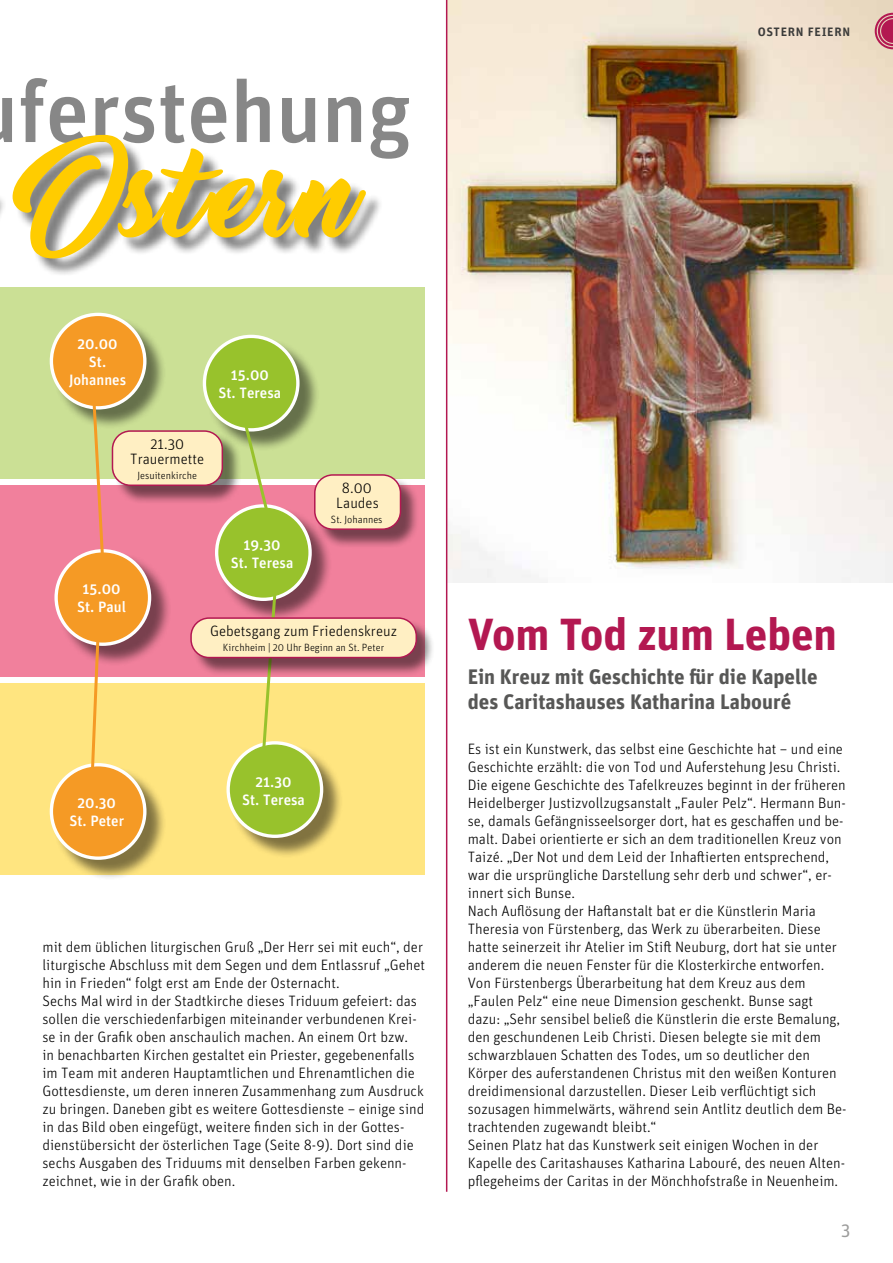
<style>
.page{position:relative;width:893px;height:1263px;background:#fff}
.page>*{position:absolute;margin:0;border:0;box-sizing:border-box;transform-origin:0 0}
.t1{font:99px "Thinking Of Betty";color:#fc0}
.t2{font:500 87px "Unit OT";color:#878787}
.t3{font:700 45px "Unit OT";color:#b31851}
.t4{font:700 21px/25.2px "Unit OT";color:#575756}
.t5{font:18px "Unit OT";color:#9d9d9c}
.t6{font:300 15px/18px "Unit OT";color:#000;text-align:center}
.t7{font:500 15px/18px "Unit OT";color:#fff;text-align:center}
.t8{font:500 15px "Unit OT";color:#3c3c3b}
.t9{font:300 10.5px "Unit OT";color:#000}
</style>
<div class="page">
<div style="left:0;top:287px;width:425px;height:192px;background:#cbe095"></div>
<div style="left:0;top:485px;width:425px;height:192px;background:#f1809c"></div>
<div style="left:0;top:683px;width:425px;height:192px;background:#ffe580"></div>
<div style="left:218px;top:507px;width:114px;height:115px;background:#000;opacity:.5"></div>
<div style="left:217px;top:506px;width:93px;height:93px;background:#98c22c;border-radius:50%"></div>
<div style="left:215px;top:504px;width:97px;height:97px;border:3px solid #fff;border-radius:50%"></div>
<div style="left:57px;top:552px;width:115px;height:114px;background:#000;opacity:.5"></div>
<div style="left:56px;top:551px;width:94px;height:93px;background:#f59a25;border-radius:50%"></div>
<div style="left:54px;top:549px;width:97px;height:97px;border:3px solid #fff;border-radius:50%"></div>
<div style="left:206px;top:338px;width:114px;height:114px;background:#000;opacity:.5"></div>
<div style="left:204px;top:336px;width:94px;height:94px;background:#98c22c;border-radius:50%"></div>
<div style="left:203px;top:335px;width:97px;height:96px;border:3px solid #fff;border-radius:50%"></div>
<div style="left:53px;top:316px;width:114px;height:114px;background:#000;opacity:.5"></div>
<div style="left:51px;top:314px;width:94px;height:94px;background:#f59a25;border-radius:50%"></div>
<div style="left:50px;top:313px;width:96px;height:96px;border:3px solid #fff;border-radius:50%"></div>
<div style="left:229px;top:744px;width:115px;height:114px;background:#000;opacity:.5"></div>
<div style="left:228px;top:743px;width:94px;height:93px;background:#98c22c;border-radius:50%"></div>
<div style="left:226px;top:741px;width:97px;height:97px;border:3px solid #fff;border-radius:50%"></div>
<div style="left:53px;top:766px;width:114px;height:114px;background:#000;opacity:.5"></div>
<div style="left:51px;top:765px;width:94px;height:93px;background:#f59a25;border-radius:50%"></div>
<div style="left:50px;top:763px;width:96px;height:97px;border:3px solid #fff;border-radius:50%"></div>
<img style="left:447px;top:0;width:446px;height:583px">
<div style="left:114px;top:433px;width:128px;height:72px;background:#000;opacity:.5"></div>
<div style="left:112px;top:431px;width:110px;height:54px;background:#ffefc3;border-radius:18px"></div>
<div style="left:112px;top:430px;width:111px;height:56px;border:2px solid #b31851;border-radius:18px"></div>
<div style="left:316px;top:476px;width:104px;height:73px;background:#000;opacity:.5"></div>
<div style="left:315px;top:475px;width:85px;height:54px;background:#ffefc3;border-radius:18px"></div>
<div style="left:314px;top:474px;width:87px;height:56px;border:2px solid #b31851;border-radius:18px"></div>
<div style="left:0;top:122px;width:384px;height:161px;background:#000;opacity:.5"></div>
<svg style="left:90px;top:404px;width:16px;height:151px"></svg>
<svg style="left:89px;top:640px;width:12px;height:128px"></svg>
<svg style="left:241px;top:423px;width:31px;height:91px"></svg>
<svg style="left:260px;top:595px;width:18px;height:152px"></svg>
<div style="left:193px;top:620px;width:243px;height:57px;background:#000;opacity:.5"></div>
<div style="left:191px;top:618px;width:225px;height:39px;background:#ffefc3;border-radius:18px"></div>
<div style="left:190px;top:617px;width:227px;height:41px;border:2px solid #b31851;border-radius:18px"></div>
<svg style="left:875px;top:13px;width:18px;height:36px"></svg>
<hr style="left:446px;top:0;width:1px;height:1192px;background:#b31851">
<h2 class="t2" style="left:19px;top:56px;width:395px">ferstehung</h2>
<h1 class="t1" style="left:30px;top:145px;width:332px">OSTERN</h1>
<p class="t7" style="left:69px;top:335px;width:59px">20.00<br>St.<br>Johannes</p>
<p class="t7" style="left:219px;top:366px;width:64px">15.00<br>St. Teresa</p>
<p class="t6" style="left:130px;top:436px;width:75px;line-height:15px">21.30<br>Trauermette</p>
<p class="t9" style="left:137px;top:469px;width:61px">Jesuitenkirche</p>
<p class="t7" style="left:77px;top:580px;width:50px">15.00<br>St. Paul</p>
<p class="t7" style="left:231px;top:535px;width:64px">19.30<br>St. Teresa</p>
<p class="t6" style="left:336px;top:480px;width:44px;line-height:15px">8.00<br>Laudes</p>
<p class="t9" style="left:331px;top:513px;width:53px">St. Johannes</p>
<p class="t7" style="left:69px;top:794px;width:56px">20.30<br>St. Peter</p>
<p class="t6" style="left:210px;top:622px;width:188px">Gebetsgang zum Friedenskreuz</p>
<p class="t9" style="left:223px;top:641px;width:163px">Kirchheim | 20 Uhr Beginn an St. Peter</p>
<p class="t7" style="left:242px;top:772px;width:64px">21.30<br>St. Teresa</p>
<p class="t6" style="left:43px;top:938px;width:384px;text-align:left">mit dem üblichen liturgischen Gruß „Der Herr sei mit euch“, der liturgische Abschluss mit dem Segen und dem Entlassruf „Gehet hin in Frieden“ folgt erst am Ende der Osternacht.<br>Sechs Mal wird in der Stadtkirche dieses Triduum gefeiert: das sollen die verschiedenfarbigen miteinander verbundenen Krei&shy;se in der Grafik oben anschaulich machen. An einem Ort bzw.<br>in benachbarten Kirchen gestaltet ein Priester, gegebenenfalls im Team mit anderen Hauptamtlichen und Ehrenamtlichen die Gottesdienste, um deren inneren Zusammenhang zum Ausdruck zu bringen. Daneben gibt es weitere Gottesdienste – einige sind in das Bild oben eingefügt, weitere finden sich in der Gottes&shy;dienstübersicht der österlichen Tage (Seite 8-9). Dort sind die sechs Ausgaben des Triduums mit denselben Farben gekenn&shy;zeichnet, wie in der Grafik oben.</p>
<p class="t8" style="left:757px;top:21px;width:94px">ostern feiern</p>
<h3 class="t3" style="left:468px;top:605px;width:371px">Vom Tod zum Leben</h3>
<h3 class="t4" style="left:468px;top:663px;width:351px">Ein Kreuz mit Geschichte für die Kapelle des Caritashauses Katharina Labouré</h3>
<p class="t6" style="left:468px;top:740px;width:380px;text-align:left">Es ist ein Kunstwerk, das selbst eine Geschichte hat – und eine Geschichte erzählt: die von Tod und Auferstehung Jesu Christi.<br>Die eigene Geschichte des Tafelkreuzes beginnt in der früheren Heidelberger Justizvollzugsanstalt „Fauler Pelz“. Hermann Bun&shy;se, damals Gefängnisseelsorger dort, hat es geschaffen und be&shy;malt. Dabei orientierte er sich an dem traditionellen Kreuz von Taizé. „Der Not und dem Leid der Inhaftierten entsprechend, war die ursprüngliche Darstellung sehr derb und schwer“, er&shy;innert sich Bunse.<br>Nach Auflösung der Haftanstalt bat er die Künstlerin Maria Theresia von Fürstenberg, das Werk zu überarbeiten. Diese hatte seinerzeit ihr Atelier im Stift Neuburg, dort hat sie unter anderem die neuen Fenster für die Klosterkirche entworfen.<br>Von Fürstenbergs Überarbeitung hat dem Kreuz aus dem „Faulen Pelz“ eine neue Dimension geschenkt. Bunse sagt dazu: „Sehr sensibel beließ die Künstlerin die erste Bemalung, den geschundenen Leib Christi. Diesen belegte sie mit dem schwarzblauen Schatten des Todes, um so deutlicher den Körper des auferstandenen Christus mit den weißen Konturen dreidimensional darzustellen. Dieser Leib verflüchtigt sich sozusagen himmelwärts, während sein Antlitz deutlich dem Be&shy;trachtenden zugewandt bleibt.“<br>Seinen Platz hat das Kunstwerk seit einigen Wochen in der Kapelle des Caritashauses Katharina Labouré, des neuen Alten&shy;pflegeheims der Caritas in der Mönchhofstraße in Neuenheim.</p>
<p class="t5" style="left:841px;top:1219px;width:11px">3</p>
</div>
